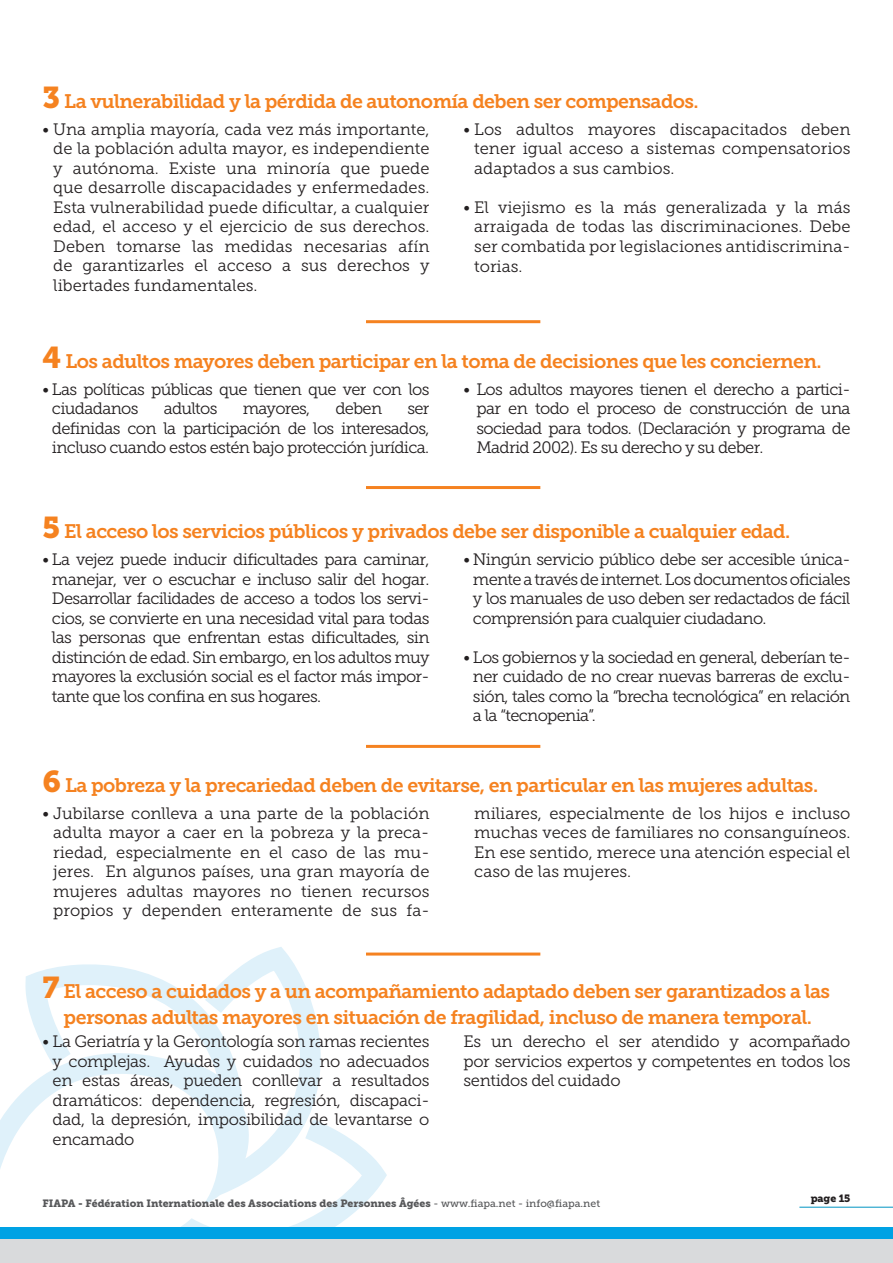
<style>
.page{position:relative;width:893px;height:1263px;background:#fff}
.page>*{position:absolute;margin:0;border:0;box-sizing:border-box;transform-origin:0 0}
.t1{font:19.5px/25.5px "Museo Slab 700";letter-spacing:-.03em;color:#f58220;text-align:center}
.t2{font:16.5px/19.5px "Museo Slab 300";letter-spacing:-.025em;color:#231f20;text-align:justify}
.t3{font:16.5px "Museo Slab 300";letter-spacing:-.045em;color:#231f20}
.t4{font:10.5px "Museo Slab 900";color:#57585a}
.t5{font:10.5px "Museo Slab 900";letter-spacing:-.01em;color:#231f20}
.s1{font-family:"Museo Slab 900";font-size:30px}
.s2{font-family:"Museo Slab 500"}
</style>
<div class="page">
<svg style="left:181px;top:1123px;width:206px;height:104px"></svg>
<svg style="left:0;top:947px;width:322px;height:270px"></svg>
<hr style="left:799px;top:1207px;width:94px;height:1px;background:#0094c3">
<div style="left:0;top:1227px;width:893px;height:12px;background:#00a2e4"></div>
<div style="left:0;top:1239px;width:893px;height:24px;background:#d9dadc"></div>
<hr style="left:366px;top:486px;width:174px;height:3px;background:#f58220">
<hr style="left:366px;top:745px;width:174px;height:3px;background:#f58220">
<hr style="left:366px;top:952px;width:174px;height:3px;background:#f58220">
<hr style="left:366px;top:320px;width:174px;height:3px;background:#f58220">
<p class="t1" style="left:43px;top:88px;width:658px"><span class="s1">3</span> La vulnerabilidad y la pérdida de autonomía deben ser compensados.</p>
<p class="t2" style="left:53px;top:120px;width:378px;text-indent:-11px">• Una amplia mayoría, cada vez más importante, de la población adulta mayor, es independiente y autónoma. Existe una minoría que puede que desarrolle discapacidades y enfermedades.<br>Esta vulnerabilidad puede dificultar, a cualquier edad, el acceso y el ejercicio de sus derechos.<br>Deben tomarse las medidas necesarias afín de garantizarles el acceso a sus derechos y libertades fundamentales.</p>
<p class="t2" style="left:474px;top:120px;width:378px;text-indent:-11px">• Los adultos mayores discapacitados deben tener igual acceso a sistemas compensatorios adaptados a sus cambios.</p>
<p class="t2" style="left:474px;top:198px;width:378px;text-indent:-11px">• El viejismo es la más generalizada y la más arraigada de todas las discriminaciones. Debe ser combatida por legislaciones antidiscrimina&shy;torias.</p>
<p class="t1" style="left:43px;top:348px;width:781px"><span class="s1">4</span> Los adultos mayores deben participar en la toma de decisiones que les conciernen.</p>
<p class="t2" style="left:52px;top:380px;width:379px;text-indent:-9px">• Las políticas públicas que tienen que ver con los ciudadanos</p>
<p class="t2" style="left:476px;top:380px;width:376px;text-indent:-13px">• Los adultos mayores tienen el derecho a partici&shy;par en todo el proceso de construcción de una sociedad para todos. (Declaración y programa de Madrid 2002). Es su derecho y su deber.</p>
<p class="t2" style="left:164px;top:399px;width:55px">adultos</p>
<p class="t3" style="left:243px;top:400px;width:69px">mayores,</p>
<p class="t2" style="left:335px;top:399px;width:48px">deben</p>
<p class="t2" style="left:52px;top:399px;width:379px;text-indent:355px">ser definidas con la participación de los interesados, incluso cuando estos estén bajo protección jurídica.</p>
<p class="t1" style="left:43px;top:519px;width:749px"><span class="s1">5</span> El acceso los servicios públicos y privados debe ser disponible a cualquier edad.</p>
<p class="t2" style="left:52px;top:550px;width:379px;text-indent:-9px">• La vejez puede inducir dificultades para caminar, manejar, ver o escuchar e incluso salir del hogar.<br>Desarrollar facilidades de acceso a todos los servi&shy;cios, se convierte en una necesidad vital para todas las personas que enfrentan estas dificultades, sin distinción de edad. Sin embargo, en los adultos muy mayores la exclusión social es el factor más impor&shy;tante que los confina en sus hogares.</p>
<p class="t2" style="left:473px;top:550px;width:379px;text-indent:-9px">• Ningún servicio público debe ser accesible única&shy;mente a través de internet. Los documentos oficiales y los manuales de uso deben ser redactados de fácil comprensión para cualquier ciudadano.</p>
<p class="t2" style="left:473px;top:647px;width:379px;text-indent:-9px">• Los gobiernos y la sociedad en general, deberían te&shy;ner cuidado de no crear nuevas barreras de exclu&shy;sión, tales como la “brecha tecnológica” en relación a la “tecnopenia”.</p>
<p class="t1" style="left:43px;top:773px;width:777px"><span class="s1">6</span> La pobreza y la precariedad deben de evitarse, en particular en las mujeres adultas.</p>
<p class="t2" style="left:53px;top:803px;width:378px;text-indent:-11px">• Jubilarse conlleva a una parte de la población adulta mayor a caer en la pobreza y la preca&shy;riedad, especialmente en el caso de las mu&shy;jeres. En algunos países, una gran mayoría de mujeres adultas mayores no tienen recursos propios y dependen enteramente de sus fa-</p>
<p class="t2" style="left:474px;top:803px;width:378px">miliares, especialmente de los hijos e incluso muchas veces de familiares no consanguíneos.<br>En ese sentido, merece una atención especial el caso de las mujeres.</p>
<p class="t1" style="left:43px;top:979px;width:789px"><span class="s1">7</span> El acceso a cuidados y a un acompañamiento adaptado deben ser garantizados a las personas adultas mayores en situación de fragilidad, incluso de manera temporal.</p>
<p class="t2" style="left:53px;top:1032px;width:378px;text-indent:-10px">• La Geriatría y la Gerontología son ramas recientes y complejas. Ayudas y cuidados no adecuados en estas áreas, pueden conllevar a resultados dramáticos: dependencia, regresión, discapaci&shy;dad, la depresión, imposibilidad de levantarse o encamado</p>
<p class="t2" style="left:463px;top:1032px;width:388px">Es un derecho el ser atendido y acompañado por servicios expertos y competentes en todos los sentidos del cuidado</p>
<p class="t4" style="left:43px;top:1197px;width:559px">FIAPA - Fédération Internationale des Associations des Personnes Âgées <span class="s2">- www.fiapa.net - info@fiapa.net</span></p>
<p class="t5" style="left:811px;top:1192px;width:41px">page 15</p>
</div>
